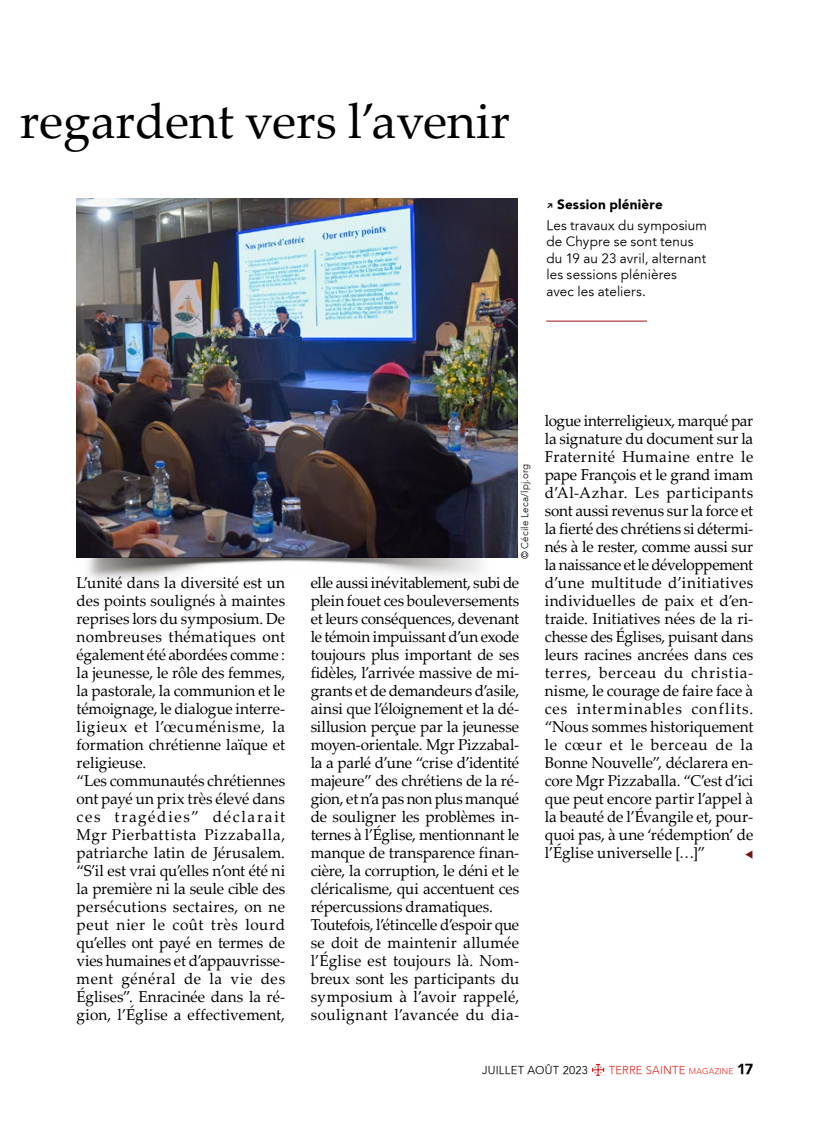
<style>
.page{position:relative;width:830px;height:1127px;background:#fff}
.page>*{position:absolute;margin:0;border:0;box-sizing:border-box;transform-origin:0 0}
.t1{font:49.5px "Palatino Linotype";color:#000}
.t2{font:15.75px/18px "Palatino Linotype";letter-spacing:-.005em;color:#000}
.t3{font:300 13.5px/16.5px "Avenir 45";letter-spacing:.01em;color:#000}
.t4{font:900 13.5px "Avenir";letter-spacing:.015em;color:#000}
.t5{font:300 11.25px "Avenir";letter-spacing:.02em;color:#e3231d}
.t6{font:300 11.25px "Avenir 45";letter-spacing:.02em;color:#000}
.t7{font:300 9.75px "Avenir";letter-spacing:.025em;color:#000}
.s1{font-family:"Alegreya Sans";font-weight:700}
.s2{font-size:8.25px}
.s3{font-weight:900;font-size:14.25px;color:#000}
</style>
<div class="page">
<svg style="left:592px;top:1064px;width:12px;height:12px"></svg>
<img style="left:77px;top:198px;width:440px;height:360px">
<hr style="left:546px;top:321px;width:100px;height:1px;background:#9d1516">
<img style="left:87px;top:558px;width:394px;height:23px">
<h1 class="t1" style="left:20px;top:86px;width:491px">regardent vers l’avenir</h1>
<p class="t4" style="left:546px;top:196px;width:118px"><span class="s1">↗</span> Session plénière</p>
<p class="t3" style="left:546px;top:217px;width:162px">Les travaux du symposium de Chypre se sont tenus du 19 au 23 avril, alternant les sessions plénières avec les ateliers.</p>
<p class="t7" style="left:518px;top:559px;width:97px;rotate:-90deg">© Cécile Leca/lpj.org</p>
<p class="t2" style="left:77px;top:573px;width:210px">L’unité dans la diversité est un des points soulignés à maintes reprises lors du symposium. De nombreuses thématiques ont également été abordées comme : la jeunesse, le rôle des femmes, la pastorale, la communion et le témoignage, le dialogue interre&shy;ligieux et l’œcuménisme, la formation chrétienne laïque et religieuse.<br>“Les communautés chrétiennes ont payé un prix très élevé dans ces tragédies” déclarait<br>Mgr Pierbattista Pizzaballa, patriarche latin de Jérusalem. “S’il est vrai qu’elles n’ont été ni la première ni la seule cible des persécutions sectaires, on ne peut nier le coût très lourd qu’elles ont payé en termes de vies humaines et d’appauvrisse&shy;ment général de la vie des<br>Églises”. Enracinée dans la ré&shy;gion, l’Église a effectivement,</p>
<p class="t2" style="left:310px;top:573px;width:210px">elle aussi inévitablement, subi de plein fouet ces bouleversements et leurs conséquences, devenant le témoin impuissant d’un exode toujours plus important de ses fidèles, l’arrivée massive de mi&shy;grants et de demandeurs d’asile, ainsi que l’éloignement et la dé&shy;sillusion perçue par la jeunesse moyen-orientale. Mgr Pizzabal&shy;la a parlé d’une “crise d’identité majeure” des chrétiens de la ré&shy;gion, et n’a pas non plus manqué de souligner les problèmes in&shy;ternes à l’Église, mentionnant le manque de transparence finan&shy;cière, la corruption, le déni et le cléricalisme, qui accentuent ces répercussions dramatiques.<br>Toutefois, l’étincelle d’espoir que se doit de maintenir allumée l’Église est toujours là. Nom&shy;breux sont les participants du symposium à l’avoir rappelé, soulignant l’avancée du dia-</p>
<p class="t2" style="left:544px;top:411px;width:210px;text-align:justify">logue interreligieux, marqué par la signature du document sur la Fraternité Humaine entre le pape François et le grand imam d’Al-Azhar. Les participants sont aussi revenus sur la force et la fierté des chrétiens si détermi&shy;nés à le rester, comme aussi sur la naissance et le développement d’une multitude d’initiatives individuelles de paix et d’en&shy;traide. Initiatives nées de la ri&shy;chesse des Églises, puisant dans leurs racines ancrées dans ces terres, berceau du christia&shy;nisme, le courage de faire face à ces interminables conflits. “Nous sommes historiquement le cœur et le berceau de la Bonne Nouvelle”, déclarera en&shy;core Mgr Pizzaballa. “C’est d’ici que peut encore partir l’appel à la beauté de l’Évangile et, pour&shy;quoi pas, à une ‘rédemption’ de l’Église universelle […]”</p>
<p class="t6" style="left:482px;top:1064px;width:107px">Jui llet août 2023</p>
<p class="t5" style="left:608px;top:1064px;width:146px">TERRE SAINTE <span class="s2">MAGAZINE</span> <span class="s3">17</span></p>
</div>
